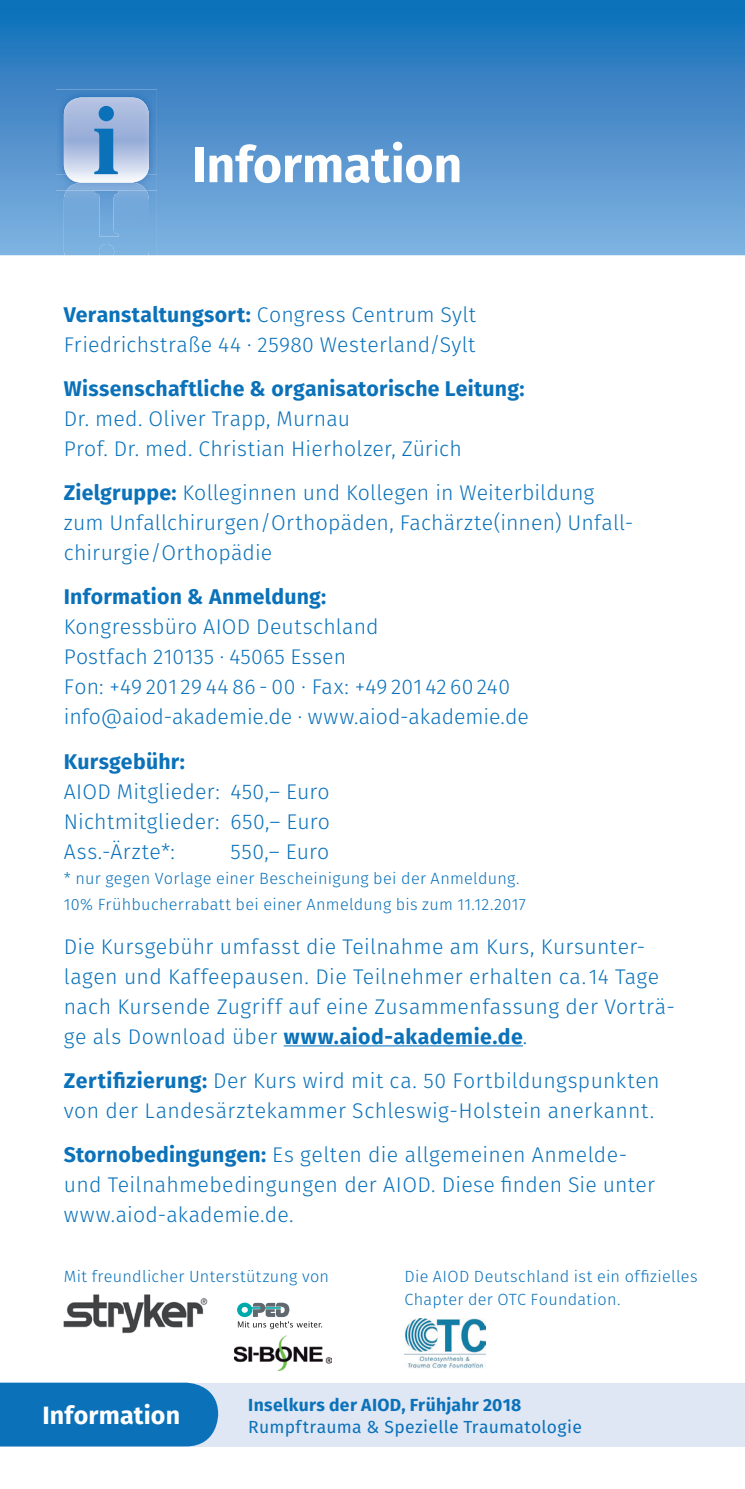
<style>
.page{position:relative;width:745px;height:1489px;background:#fff}
.page>*{position:absolute;margin:0;border:0;box-sizing:border-box;transform-origin:0 0}
.t1{font:700 50px "Fira Sans";letter-spacing:-.005em;color:#fff}
.t2{font:700 25px "Fira Sans";letter-spacing:.005em;color:#fff}
.t3{font:300 21.25px/30px "Fira Sans";letter-spacing:.015em;color:#0b72ba}
.t4{font:700 21.25px "Fira Sans";letter-spacing:.01em;color:#0b72ba}
.t5{font:17.5px "Fira Sans";letter-spacing:.015em;color:#0b72ba}
.t6{font:700 17.5px "Fira Sans";letter-spacing:.02em;color:#0b72ba}
.t7{font:300 16.25px/25.5px "Fira Sans";letter-spacing:.02em;color:#0b72ba}
.s1{font-weight:700}
</style>
<div class="page">
<svg style="left:1px;top:0;width:743px;height:255px;background:#488ecb"></svg>
<svg style="left:0;top:0;width:1px;height:439px"></svg>
<div style="left:0;top:1382px;width:744px;height:64px;background:#dfe6f4"></div>
<div style="left:0;top:1382px;width:218px;height:64px;background:#0b72ba"></div>
<img style="left:56px;top:190px;width:101px;height:66px">
<img style="left:64px;top:190px;width:85px;height:66px">
<img style="left:95px;top:191px;width:23px;height:45px">
<svg style="left:100px;top:255px;width:13px;height:1px"></svg>
<img style="left:99px;top:244px;width:15px;height:11px">
<img style="left:56px;top:90px;width:101px;height:85px">
<img style="left:56px;top:175px;width:101px;height:15px">
<img style="left:66px;top:175px;width:80px;height:15px">
<img style="left:64px;top:97px;width:85px;height:78px">
<svg style="left:94px;top:106px;width:24px;height:68px;background:#5694cb"></svg>
<hr style="left:283px;top:1045px;width:239px;height:1px;background:#0b72ba">
<img style="left:64px;top:1294px;width:144px;height:39px">
<img style="left:234px;top:1335px;width:97px;height:35px">
<svg style="left:237px;top:1302px;width:85px;height:26px"></svg>
<img style="left:404px;top:1318px;width:81px;height:50px">
<h1 class="t1" style="left:192px;top:123px;width:271px">Information</h1>
<p class="t3" style="left:64px;top:299px;width:413px"><span class="s1">Veranstaltungsort:</span> Congress Centrum Sylt<br>Friedrichstraße 44 · 25980 Westerland/Sylt</p>
<p class="t4" style="left:64px;top:370px;width:462px">Wissenschaftliche &amp; organisatorische Leitung:</p>
<p class="t3" style="left:64px;top:403px;width:399px">Dr. med. Oliver Trapp, Murnau<br>Prof. Dr. med. Christian Hierholzer, Zürich</p>
<p class="t3" style="left:64px;top:477px;width:570px"><span class="s1">Zielgruppe:</span> Kolleginnen und Kollegen in Weiterbildung zum Unfallchirurgen/Orthopäden, Fachärzte(innen) Unfall&shy;chirurgie/Orthopädie</p>
<p class="t4" style="left:64px;top:579px;width:264px">Information &amp; Anmeldung:</p>
<p class="t3" style="left:64px;top:611px;width:466px">Kongressbüro AIOD Deutschland<br>Postfach 210135 · 45065 Essen<br>Fon: +49 201 29 44 86 - 00 · Fax: +49 201 42 60 240 info@aiod-akademie.de · www.aiod-akademie.de</p>
<p class="t4" style="left:64px;top:743px;width:122px">Kursgebühr:</p>
<p class="t3" style="left:64px;top:776px;width:267px;text-align:justify">AIOD Mitglieder: 450,– Euro Nichtmitglieder: 650,– Euro Ass.-Ärzte*:</p>
<p class="t3" style="left:230px;top:836px;width:100px">550,– Euro</p>
<p class="t7" style="left:64px;top:865px;width:463px">* nur gegen Vorlage einer Bescheinigung bei der Anmeldung.<br>10% Frühbucherrabatt bei einer Anmeldung bis zum 11.12.2017</p>
<p class="t3" style="left:64px;top:931px;width:612px">Die Kursgebühr umfasst die Teilnahme am Kurs, Kursunter&shy;lagen und Kaffeepausen. Die Teilnehmer erhalten ca.14 Tage nach Kursende Zugriff auf eine Zusammenfassung der Vorträ&shy;ge als Download über <span class="s1">www.aiod-akademie.de</span>.</p>
<p class="t3" style="left:64px;top:1065px;width:597px"><span class="s1">Zertifizierung:</span> Der Kurs wird mit ca. 50 Fortbildungspunkten von der Landesärztekammer Schleswig-Holstein anerkannt.</p>
<p class="t3" style="left:64px;top:1139px;width:592px"><span class="s1">Stornobedingungen:</span> Es gelten die allgemeinen Anmelde&shy;und Teilnahmebedingungen der AIOD. Diese finden Sie unter www.aiod-akademie.de.</p>
<p class="t7" style="left:64px;top:1263px;width:266px">Mit freundlicher Unterstützung von</p>
<p class="t7" style="left:404px;top:1264px;width:295px;line-height:22.5px">Die AIOD Deutschland ist ein offizielles<br>Chapter der OTC Foundation.</p>
<p class="t2" style="left:43px;top:1394px;width:139px">Information</p>
<p class="t6" style="left:248px;top:1389px;width:274px">Inselkurs der AIOD, Frühjahr 2018</p>
<p class="t5" style="left:248px;top:1413px;width:335px">Rumpftrauma &amp; Spezielle Traumatologie</p>
</div>
